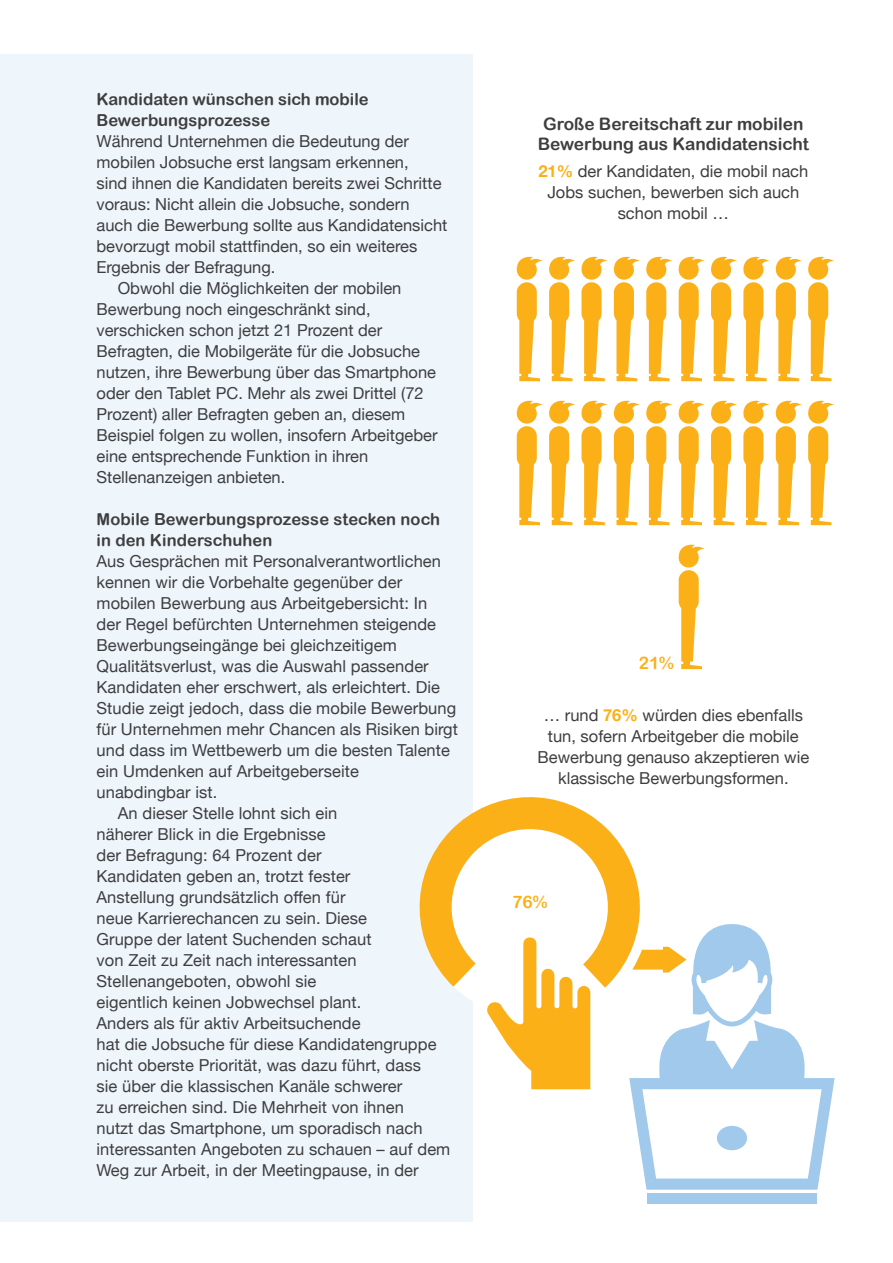
<style>
.page{position:relative;width:893px;height:1263px;background:#fff}
.page>*{position:absolute;margin:0;border:0;box-sizing:border-box;transform-origin:0 0}
.t1{font:17.25px/19.5px "Arial Rounded MT Bold";color:#3e3e3f;text-align:center}
.t2{font:17.25px "Arial Rounded MT Bold";color:#fbb017}
.t3{font:16.5px/21px "Helvetica Neue";letter-spacing:.005em;color:#3e3e3f}
.t4{font:16.5px/21px "Arial Rounded MT Bold";color:#3e3e3f}
.s1{font-weight:700;color:#fbb017}
</style>
<div class="page">
<div style="left:0;top:54px;width:472px;height:1167px;background:#eef5fb"></div>
<svg style="left:517px;top:256px;width:26px;height:125px"></svg>
<svg style="left:549px;top:256px;width:26px;height:125px"></svg>
<svg style="left:581px;top:256px;width:26px;height:125px"></svg>
<svg style="left:614px;top:256px;width:26px;height:125px"></svg>
<svg style="left:646px;top:256px;width:26px;height:125px"></svg>
<svg style="left:679px;top:256px;width:25px;height:125px"></svg>
<svg style="left:711px;top:256px;width:26px;height:125px"></svg>
<svg style="left:743px;top:256px;width:26px;height:125px"></svg>
<svg style="left:776px;top:256px;width:26px;height:125px"></svg>
<svg style="left:808px;top:256px;width:26px;height:125px"></svg>
<svg style="left:517px;top:400px;width:26px;height:125px"></svg>
<svg style="left:549px;top:400px;width:26px;height:125px"></svg>
<svg style="left:581px;top:400px;width:26px;height:125px"></svg>
<svg style="left:614px;top:400px;width:26px;height:125px"></svg>
<svg style="left:646px;top:400px;width:26px;height:125px"></svg>
<svg style="left:679px;top:400px;width:25px;height:125px"></svg>
<svg style="left:711px;top:400px;width:26px;height:125px"></svg>
<svg style="left:743px;top:400px;width:26px;height:125px"></svg>
<svg style="left:776px;top:400px;width:26px;height:125px"></svg>
<svg style="left:808px;top:400px;width:26px;height:125px"></svg>
<svg style="left:679px;top:544px;width:25px;height:125px"></svg>
<svg style="left:419px;top:786px;width:221px;height:202px;fill:#fbb017"></svg>
<div style="left:452px;top:829px;width:156px;height:156px;background:#fff;border-radius:50%"></div>
<svg style="left:453px;top:922px;width:152px;height:167px"></svg>
<div style="left:647px;top:1193px;width:170px;height:10px;background:#a0c9eb"></div>
<svg style="left:629px;top:924px;width:206px;height:266px"></svg>
<p class="t4" style="left:97px;top:88px;width:274px">Kandidaten wünschen sich mobile<br>Bewerbungsprozesse</p>
<p class="t3" style="left:97px;top:132px;width:352px">Während Unternehmen die Bedeutung der mobilen Jobsuche erst langsam erkennen,<br>sind ihnen die Kandidaten bereits zwei Schritte voraus: Nicht allein die Jobsuche, sondern auch die Bewerbung sollte aus Kandidatensicht bevorzugt mobil stattfinden, so ein weiteres Ergebnis der Befragung.</p>
<p class="t3" style="left:97px;top:279px;width:342px;text-indent:21px">Obwohl die Möglichkeiten der mobilen Bewerbung noch eingeschränkt sind, verschicken schon jetzt 21 Prozent der Befragten, die Mobilgeräte für die Jobsuche nutzen, ihre Bewerbung über das Smartphone oder den Tablet PC. Mehr als zwei Drittel (72<br>Prozent) aller Befragten geben an, diesem Beispiel folgen zu wollen, insofern Arbeitgeber eine entsprechende Funktion in ihren Stellenanzeigen anbieten.</p>
<p class="t4" style="left:97px;top:508px;width:345px">Mobile Bewerbungsprozesse stecken noch in den Kinderschuhen</p>
<p class="t3" style="left:97px;top:552px;width:363px">Aus Gesprächen mit Personalverantwortlichen kennen wir die Vorbehalte gegenüber der mobilen Bewerbung aus Arbeitgebersicht: In<br>der Regel befürchten Unternehmen steigende Bewerbungseingänge bei gleichzeitigem Qualitätsverlust, was die Auswahl passender Kandidaten eher erschwert, als erleichtert. Die Studie zeigt jedoch, dass die mobile Bewerbung für Unternehmen mehr Chancen als Risiken birgt und dass im Wettbewerb um die besten Talente ein Umdenken auf Arbeitgeberseite<br>unabdingbar ist.</p>
<p class="t3" style="left:97px;top:804px;width:355px;text-indent:21px">An dieser Stelle lohnt sich ein<br>näherer Blick in die Ergebnisse<br>der Befragung: 64 Prozent der<br>Kandidaten geben an, trotzt fester<br>Anstellung grundsätzlich offen für<br>neue Karrierechancen zu sein. Diese<br>Gruppe der latent Suchenden schaut<br>von Zeit zu Zeit nach interessanten Stellenangeboten, obwohl sie<br>eigentlich keinen Jobwechsel plant.<br>Anders als für aktiv Arbeitsuchende<br>hat die Jobsuche für diese Kandidatengruppe nicht oberste Priorität, was dazu führt, dass<br>sie über die klassischen Kanäle schwerer<br>zu erreichen sind. Die Mehrheit von ihnen<br>nutzt das Smartphone, um sporadisch nach interessanten Angeboten zu schauen – auf dem Weg zur Arbeit, in der Meetingpause, in der</p>
<p class="t1" style="left:538px;top:114px;width:273px">Große Bereitschaft zur mobilen<br>Bewerbung aus Kandidatensicht</p>
<p class="t3" style="left:538px;top:161px;width:271px;text-align:center"><span class="s1">21%</span> der Kandidaten, die mobil nach<br>Jobs suchen, bewerben sich auch schon mobil …</p>
<p class="t2" style="left:639px;top:653px;width:37px">21%</p>
<p class="t3" style="left:537px;top:705px;width:273px;text-align:center">… rund <span class="s1">76%</span> würden dies ebenfalls tun, sofern Arbeitgeber die mobile Bewerbung genauso akzeptieren wie klassische Bewerbungsformen.</p>
<p class="t2" style="left:512px;top:892px;width:37px">76%</p>
</div>
